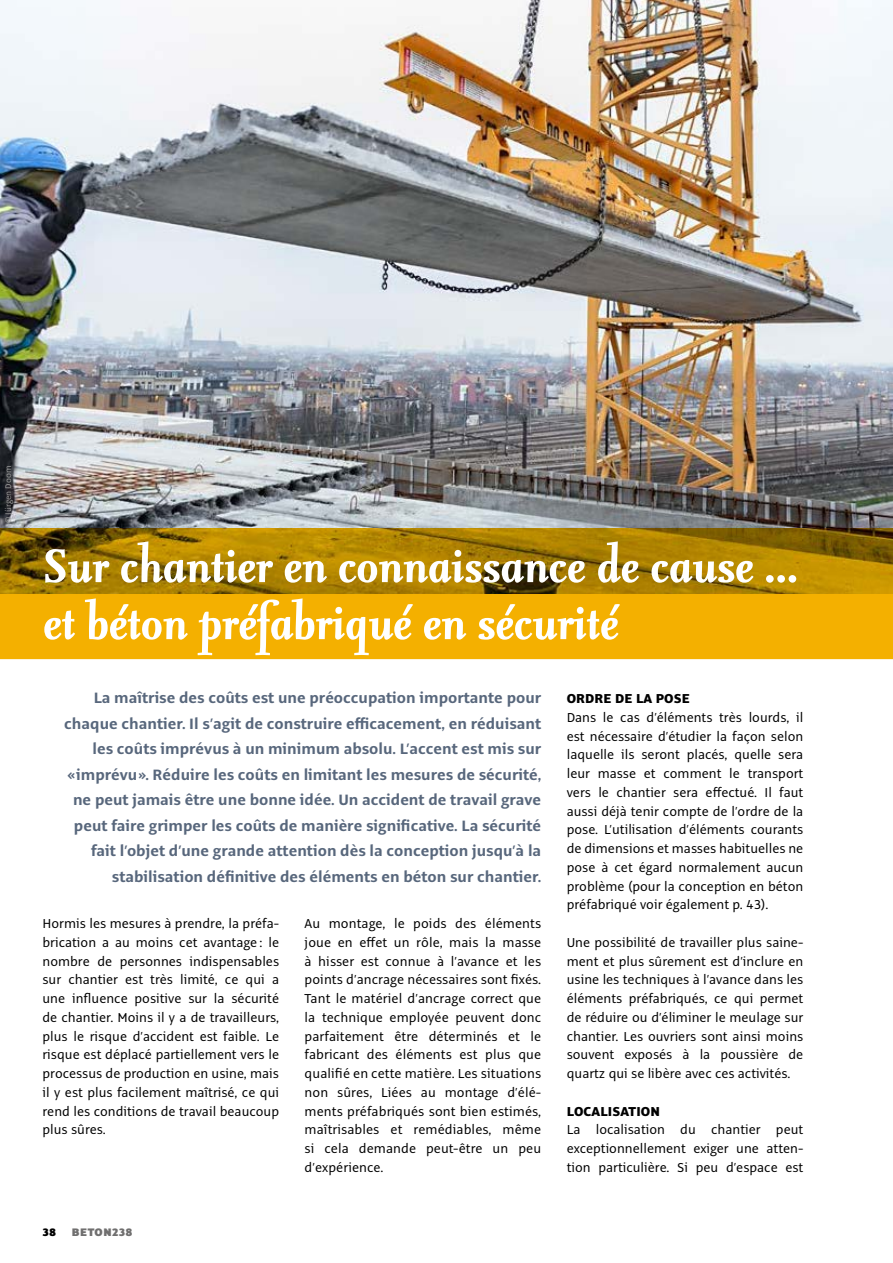
<style>
.page{position:relative;width:893px;height:1263px;background:#fff}
.page>*{position:absolute;margin:0;border:0;box-sizing:border-box;transform-origin:0 0}
.t1{font:italic 700 57px/57px "Seria";color:#fff}
.t2{font:700 16.5px/25.5px "Alto Pro";color:#58677c;text-align:right}
.t3{font:14.25px/18.8px "Alto Pro";color:#000;text-align:justify}
.t4{font:800 14.25px "Alto Pro";letter-spacing:.01em;color:#000}
.t5{font:900 12px "Alto Pro";letter-spacing:.04em;color:#706f6f}
.t6{font:900 12px "Alto Pro";color:#000}
.t7{font:9px "Alto Pro";color:#9d9d9c}
</style>
<div class="page">
<img style="left:0;top:0;width:893px;height:529px">
<div style="left:0;top:594px;width:893px;height:65px;background:#f4b000"></div>
<img style="left:0;top:529px;width:893px;height:65px">
<p class="t7" style="left:3px;top:523px;width:59px;rotate:-90deg">© Jürgen Doom</p>
<h1 class="t1" style="left:43px;top:539px;width:757px">Sur chantier en connaissance de cause ... et béton préfabriqué en sécurité</h1>
<p class="t2" style="left:64px;top:685px;width:478px">La maîtrise des coûts est une préoccupation importante pour chaque chantier. Il s’agit de construire efficacement, en réduisant les coûts imprévus à un minimum absolu. L’accent est mis sur<br>« imprévu ». Réduire les coûts en limitant les mesures de sécurité, ne peut jamais être une bonne idée. Un accident de travail grave peut faire grimper les coûts de manière significative. La sécurité fait l’objet d’une grande attention dès la conception jusqu’à la stabilisation définitive des éléments en béton sur chantier.</p>
<p class="t3" style="left:43px;top:914px;width:238px">Hormis les mesures à prendre, la préfa&shy;brication a au moins cet avantage : le nombre de personnes indispensables sur chantier est très limité, ce qui a une influence positive sur la sécurité de chantier. Moins il y a de travailleurs, plus le risque d’accident est faible. Le risque est déplacé partiellement vers le processus de production en usine, mais il y est plus facilement maîtrisé, ce qui rend les conditions de travail beaucoup plus sûres.</p>
<p class="t3" style="left:305px;top:914px;width:238px">Au montage, le poids des éléments joue en effet un rôle, mais la masse à hisser est connue à l’avance et les points d’ancrage nécessaires sont fixés.<br>Tant le matériel d’ancrage correct que la technique employée peuvent donc parfaitement être déterminés et le fabricant des éléments est plus que qualifié en cette matière. Les situations non sûres, Liées au montage d’élé&shy;ments préfabriqués sont bien estimés, maîtrisables et remédiables, même si cela demande peut-être un peu d’expérience.</p>
<p class="t4" style="left:567px;top:690px;width:125px">ORDRE DE LA POSE</p>
<p class="t3" style="left:567px;top:708px;width:238px">Dans le cas d’éléments très lourds, il est nécessaire d’étudier la façon selon laquelle ils seront placés, quelle sera leur masse et comment le transport vers le chantier sera effectué. Il faut aussi déjà tenir compte de l’ordre de la pose. L’utilisation d’éléments courants de dimensions et masses habituelles ne pose à cet égard normalement aucun problème (pour la conception en béton préfabriqué voir également p. 43).</p>
<p class="t3" style="left:567px;top:933px;width:238px">Une possibilité de travailler plus saine&shy;ment et plus sûrement est d’inclure en usine les techniques à l’avance dans les éléments préfabriqués, ce qui permet de réduire ou d’éliminer le meulage sur chantier. Les ouvriers sont ainsi moins souvent exposés à la poussière de quartz qui se libère avec ces activités.</p>
<p class="t4" style="left:567px;top:1102px;width:95px">LOCALISATION</p>
<p class="t3" style="left:567px;top:1120px;width:238px">La localisation du chantier peut exceptionnellement exiger une atten&shy;tion particulière. Si peu d’espace est</p>
<p class="t6" style="left:43px;top:1224px;width:15px">38</p>
<p class="t5" style="left:72px;top:1224px;width:62px">BETON238</p>
</div>
